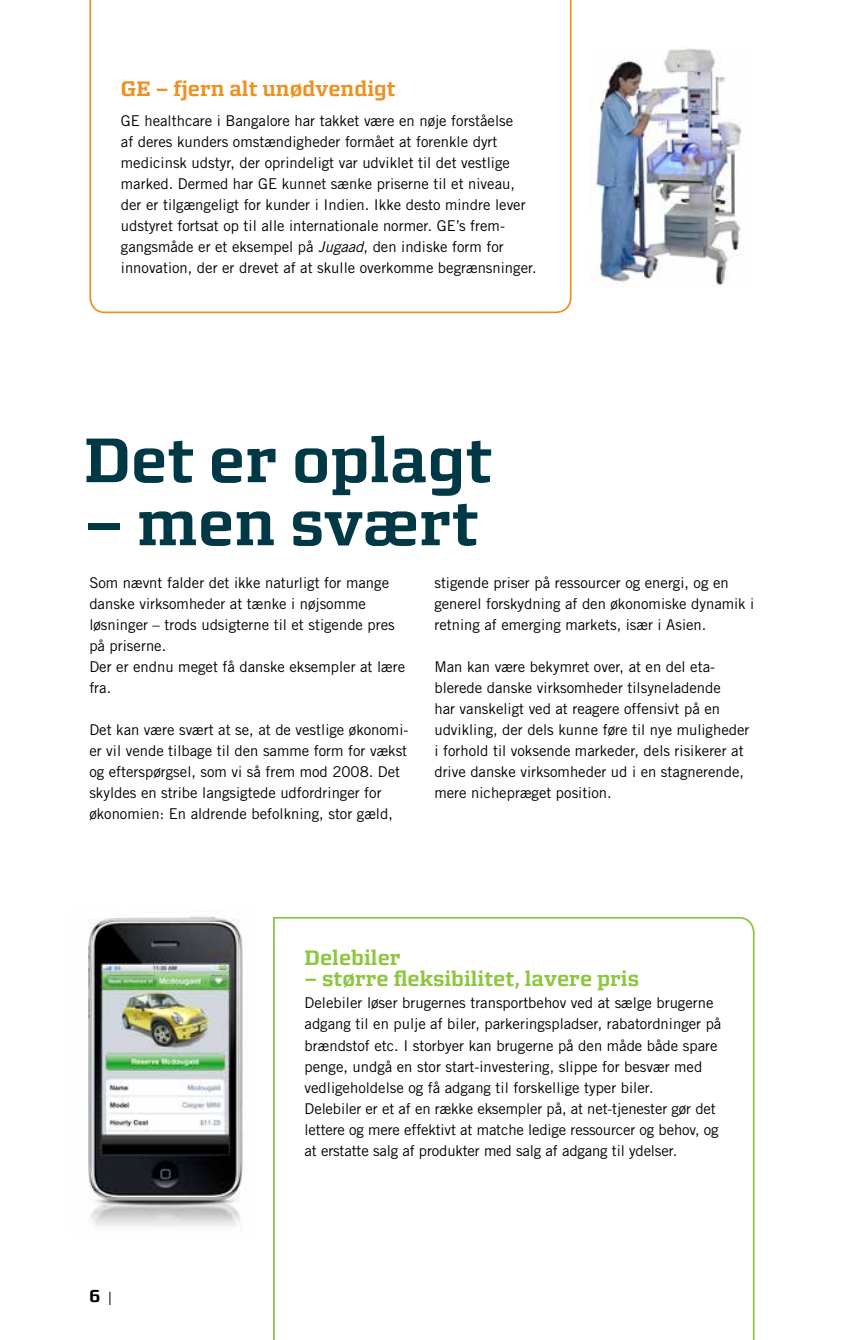
<style>
.page{position:relative;width:844px;height:1340px;background:#fff}
.page>*{position:absolute;margin:0;border:0;box-sizing:border-box;transform-origin:0 0}
.t1{font:700 63px "Morgan Avec";color:#003846}
.t2{font:700 21px "Morgan Avec";color:#8dc63f}
.t3{font:700 21px "Morgan Avec";color:#ec9123}
.t4{font:700 17.5px "Morgan Avec";color:#000}
.t5{font:14.88px/21px "Trade Gothic LT Std";color:#000}
.s1{font-style:italic}
.s2{font-weight:400;font-size:14px}
</style>
<div class="page">
<img style="left:88px;top:913px;width:155px;height:314px">
<img style="left:591px;top:47px;width:151px;height:240px">
<svg style="left:89px;top:0;width:483px;height:314px"></svg>
<svg style="left:273px;top:916px;width:482px;height:423px"></svg>
<h2 class="t3" style="left:121px;top:76px;width:276px">GE – fjern alt unødvendigt</h2>
<p class="t5" style="left:121px;top:110px;width:417px">GE healthcare i Bangalore har takket være en nøje forståelse<br>af deres kunders omstændigheder formået at forenkle dyrt medicinsk udstyr, der oprindeligt var udviklet til det vestlige marked. Dermed har GE kunnet sænke priserne til et niveau, der er tilgængeligt for kunder i Indien. Ikke desto mindre lever udstyret fortsat op til alle internationale normer. GE’s frem&shy;gangsmåde er et eksempel på <span class="s1">Jugaad</span>, den indiske form for innovation, der er drevet af at skulle overkomme begrænsninger.</p>
<h1 class="t1" style="left:84px;top:423px;width:409px">Det er oplagt</h1>
<h1 class="t1" style="left:84px;top:486px;width:395px">– men svært</h1>
<p class="t5" style="left:89px;top:572px;width:317px">Som nævnt falder det ikke naturligt for mange danske virksomheder at tænke i nøjsomme løsninger – trods udsigterne til et stigende pres på priserne.<br>Der er endnu meget få danske eksempler at lære fra.</p>
<p class="t5" style="left:89px;top:719px;width:320px">Det kan være svært at se, at de vestlige økonomi&shy;er vil vende tilbage til den samme form for vækst og efterspørgsel, som vi så frem mod 2008. Det skyldes en stribe langsigtede udfordringer for økonomien: En aldrende befolkning, stor gæld,</p>
<p class="t5" style="left:434px;top:572px;width:321px">stigende priser på ressourcer og energi, og en generel forskydning af den økonomiske dynamik i retning af emerging markets, især i Asien.</p>
<p class="t5" style="left:434px;top:656px;width:316px">Man kan være bekymret over, at en del eta&shy;blerede danske virksomheder tilsyneladende<br>har vanskeligt ved at reagere offensivt på en udvikling, der dels kunne føre til nye muligheder i forhold til voksende markeder, dels risikerer at drive danske virksomheder ud i en stagnerende, mere nichepræget position.</p>
<p class="t4" style="left:89px;top:1285px;width:26px">6 <span class="s2">|</span></p>
<h2 class="t2" style="left:304px;top:945px;width:97px">Delebiler</h2>
<h2 class="t2" style="left:304px;top:966px;width:336px">– større fleksibilitet, lavere pris</h2>
<p class="t5" style="left:304px;top:992px;width:418px">Delebiler løser brugernes transportbehov ved at sælge brugerne adgang til en pulje af biler, parkeringspladser, rabatordninger på brændstof etc. I storbyer kan brugerne på den måde både spare penge, undgå en stor start-investering, slippe for besvær med vedligeholdelse og få adgang til forskellige typer biler.<br>Delebiler er et af en række eksempler på, at net-tjenester gør det lettere og mere effektivt at matche ledige ressourcer og behov, og at erstatte salg af produkter med salg af adgang til ydelser.</p>
</div>
